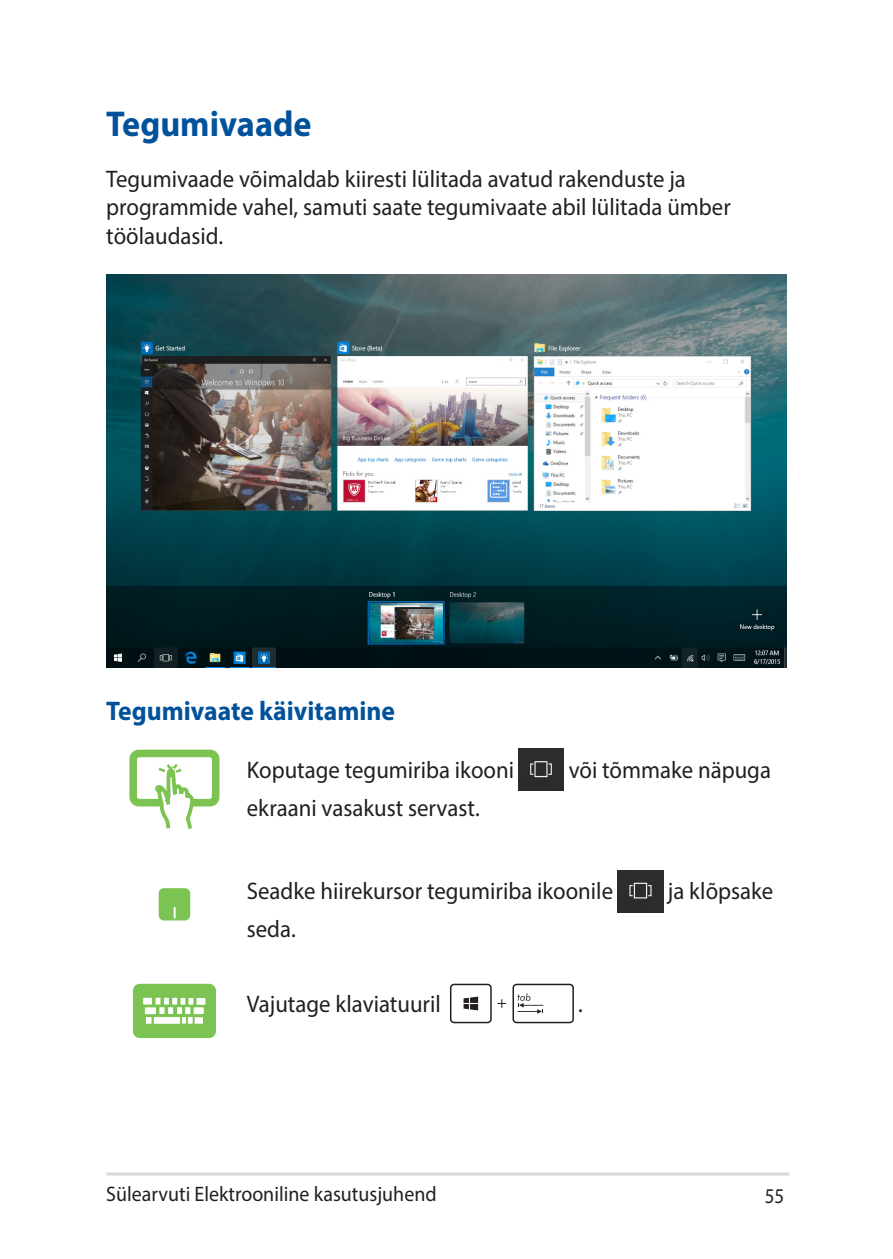
<style>
.page{position:relative;width:893px;height:1259px;background:#fff}
.page>*{position:absolute;margin:0;border:0;box-sizing:border-box;transform-origin:0 0}
.t1{font:700 36px "Myriad Pro";color:#01529a;scale:.95 1}
.t2{font:700 27px "Myriad Pro";color:#01529a;scale:.95 1}
.t3{font:24px/28.8px "Myriad Pro";color:#231f20;scale:.95 1}
.t4{font:21px "Myriad Pro";color:#231f20;scale:.95 1}
.t5{font:21px "Myriad Pro";color:#231f20;scale:.9 1}
</style>
<div class="page">
<hr style="left:106px;top:1172px;width:683px;height:3px;background:#d8d8d8">
<img style="left:106px;top:275px;width:681px;height:392px">
<div style="left:129px;top:749px;width:90px;height:57px;border:8px solid #7cc352;border-radius:6px"></div>
<svg style="left:152px;top:749px;width:44px;height:80px"></svg>
<img style="left:519px;top:748px;width:45px;height:42px">
<div style="left:159px;top:888px;width:31px;height:32px;background:#7bc352;border-radius:5px"></div>
<svg style="left:174px;top:907px;width:2px;height:11px"></svg>
<img style="left:618px;top:870px;width:45px;height:42px">
<div style="left:134px;top:985px;width:81px;height:51px;background:#7bc352;border-radius:6px"></div>
<div style="left:133px;top:983px;width:83px;height:55px;border:2px solid #7bc352;border-radius:6px"></div>
<div style="left:197px;top:998px;width:8px;height:6px;background:#fff"></div>
<div style="left:145px;top:1007px;width:11px;height:7px;background:#fff"></div>
<div style="left:194px;top:1007px;width:10px;height:7px;background:#fff"></div>
<svg style="left:146px;top:997px;width:47px;height:26px"></svg>
<div style="left:195px;top:1017px;width:8px;height:6px;background:#fff"></div>
<div style="left:143px;top:997px;width:9px;height:7px;background:#fff"></div>
<div style="left:512px;top:983px;width:62px;height:40px;border:2px solid #231f20;border-radius:3px"></div>
<svg style="left:517px;top:993px;width:26px;height:20px"></svg>
<svg style="left:498px;top:999px;width:8px;height:8px"></svg>
<div style="left:450px;top:983px;width:42px;height:40px;border:2px solid #231f20;border-radius:3px"></div>
<svg style="left:464px;top:996px;width:14px;height:14px"></svg>
<h1 class="t1" style="left:106px;top:101px;width:217px">Tegumivaade</h1>
<p class="t3" style="left:106px;top:164px;width:659px">Tegumivaade võimaldab kiiresti lülitada avatud rakenduste ja programmide vahel, samuti saate tegumivaate abil lülitada ümber töölaudasid.</p>
<p class="t2" style="left:106px;top:693px;width:305px">Tegumivaate käivitamine</p>
<p class="t3" style="left:247px;top:755px;width:283px">Koputage tegumiriba ikooni</p>
<p class="t3" style="left:569px;top:755px;width:214px">või tõmmake näpuga</p>
<p class="t3" style="left:247px;top:793px;width:247px">ekraani vasakust servast.</p>
<p class="t3" style="left:247px;top:876px;width:387px">Seadke hiirekursor tegumiriba ikoonile</p>
<p class="t3" style="left:668px;top:876px;width:112px">ja klõpsake</p>
<p class="t3" style="left:247px;top:914px;width:53px">seda.</p>
<p class="t3" style="left:247px;top:988px;width:206px">Vajutage klaviatuuril</p>
<p class="t3" style="left:578px;top:988px;width:6px">.</p>
<p class="t4" style="left:106px;top:1180px;width:349px">Sülearvuti Elektrooniline kasutusjuhend</p>
<p class="t5" style="left:765px;top:1182px;width:23px">55</p>
</div>
